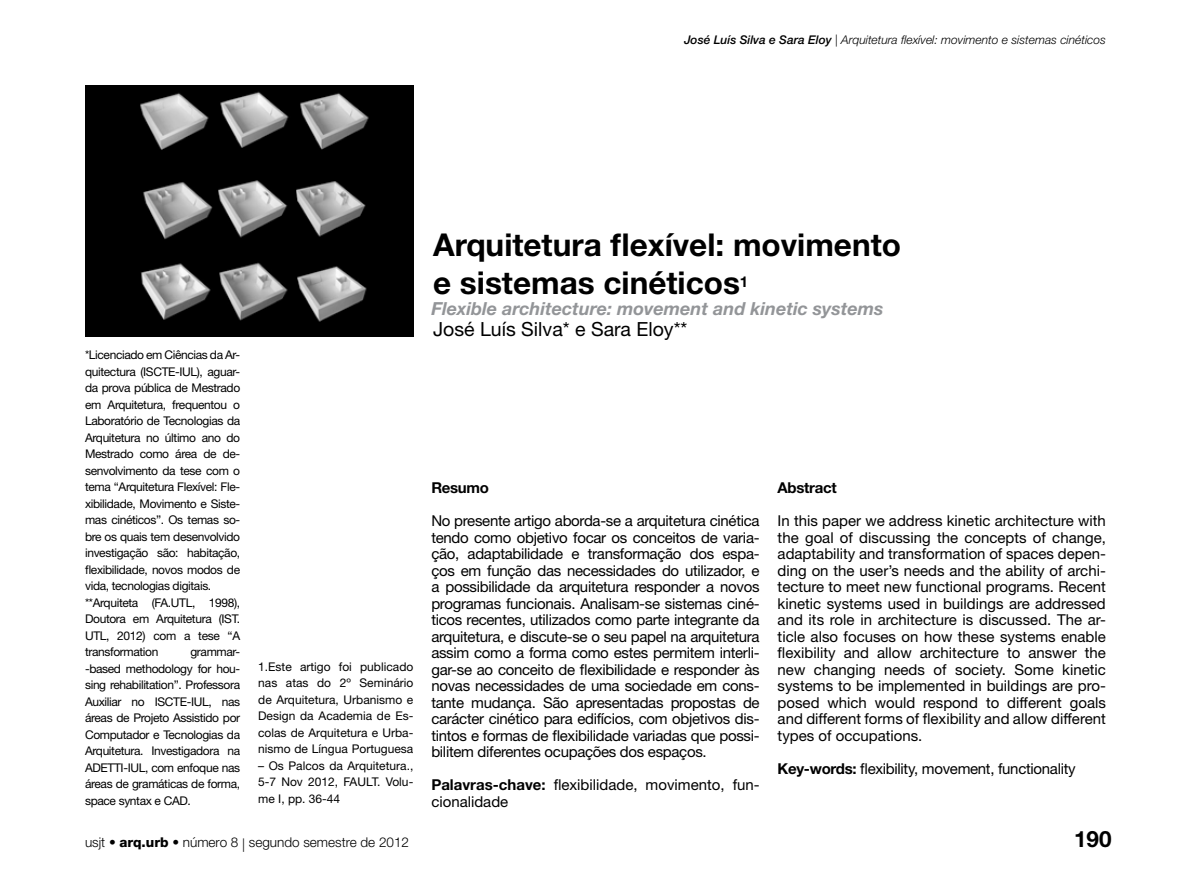
<style>
.page{position:relative;width:1191px;height:893px;background:#fff}
.page>*{position:absolute;margin:0;border:0;box-sizing:border-box;transform-origin:0 0}
.t1{font:700 31.5px/37.8px "Helvetica Neue LT Std";color:#000}
.t2{font:700 22.5px "Helvetica Neue LT Std";color:#000}
.t3{font:19.5px "Helvetica Neue LT Std";color:#000}
.t4{font:italic 700 18px "Helvetica Neue LT Std";color:#939598}
.t5{font:15px/16.5px "Helvetica Neue LT Std";letter-spacing:-.02em;color:#000;text-align:justify}
.t6{font:15px/16.5px "Helvetica Neue LT Std";color:#000}
.t7{font:700 15px "Helvetica Neue LT Std";letter-spacing:-.02em;color:#000}
.t8{font:300 13.5px "Helvetica Neue LT Std";color:#000}
.t9{font:12px/16.5px "Helvetica Neue LT Std";letter-spacing:-.03em;color:#000;text-align:justify}
.t10{font:italic 300 12px "Helvetica Neue LT Std";color:#000}
.s1{font-weight:500}
.s2{font-weight:700}
.s3{font-weight:800}
</style>
<div class="page">
<img style="left:85px;top:85px;width:328px;height:251px">
<p class="t10" style="left:684px;top:33px;width:423px"><span class="s1">José Luís Silva e Sara Eloy</span> | Arquitetura flexível: movimento e sistemas cinéticos</p>
<h1 class="t1" style="left:433px;top:225px;width:469px">Arquitetura flexível: movimento e sistemas cinéticos<sup>1</sup></h1>
<p class="t4" style="left:431px;top:297px;width:454px">Flexible architecture: movement and kinetic systems</p>
<p class="t9" style="left:85px;top:347px;width:157px;text-align:left">*Licenciado em Ciências da Ar&shy;quitectura (ISCTE-IUL), aguar&shy;da prova pública de Mestrado em Arquitetura, frequentou o<br>Laboratório de Tecnologias da<br>Arquitetura no último ano do<br>Mestrado como área de de&shy;senvolvimento da tese com o tema “Arquitetura Flexível: Fle&shy;xibilidade, Movimento e Siste&shy;mas cinéticos”. Os temas so&shy;bre os quais tem desenvolvido investigação são: habitação, flexibilidade, novos modos de vida, tecnologias digitais. **Arquiteta (FA.UTL, 1998),<br>Doutora em Arquitetura (IST.<br>UTL, 2012) com a tese “A transformation</p>
<p class="t9" style="left:85px;top:644px;width:157px;text-indent:105px">grammar--based methodology for hou&shy;sing rehabilitation”. Professora Auxiliar no ISCTE-IUL, nas áreas de Projeto Assistido por Computador e Tecnologias da Arquitetura. Investigadora na ADETTI-IUL, com enfoque nas áreas de gramáticas de forma, space syntax e CAD.</p>
<p class="t9" style="left:258px;top:658px;width:157px">1.Este artigo foi publicado nas atas do 2º Seminário de Arquitetura, Urbanismo e Design da Academia de Es&shy;colas de Arquitetura e Urba&shy;nismo de Língua Portuguesa</p>
<p class="t9" style="left:258px;top:757px;width:157px">– Os Palcos da Arquitetura., 5-7 Nov 2012, FAULT. Volu&shy;me I, pp. 36-44</p>
<h3 class="t3" style="left:433px;top:318px;width:256px">José Luís Silva* e Sara Eloy**</h3>
<p class="t7" style="left:431px;top:479px;width:59px">Resumo</p>
<p class="t5" style="left:431px;top:513px;width:330px">No presente artigo aborda-se a arquitetura cinética tendo como objetivo focar os conceitos de varia&shy;ção, adaptabilidade e transformação dos espa&shy;ços em função das necessidades do utilizador, e a possibilidade da arquitetura responder a novos programas funcionais. Analisam-se sistemas ciné&shy;ticos recentes, utilizados como parte integrante da arquitetura, e discute-se o seu papel na arquitetura assim como a forma como estes permitem interli&shy;gar-se ao conceito de flexibilidade e responder às novas necessidades de uma sociedade em cons&shy;tante mudança. São apresentadas propostas de carácter cinético para edifícios, com objetivos dis&shy;tintos e formas de flexibilidade variadas que possi&shy;bilitem diferentes ocupações dos espaços.</p>
<p class="t6" style="left:431px;top:777px;width:330px"><span class="s2">Palavras-chave:</span> flexibilidade, movimento, fun&shy;cionalidade</p>
<p class="t7" style="left:777px;top:479px;width:61px">Abstract</p>
<p class="t5" style="left:777px;top:513px;width:330px">In this paper we address kinetic architecture with the goal of discussing the concepts of change, adaptability and transformation of spaces depen&shy;ding on the user’s needs and the ability of archi&shy;tecture to meet new functional programs. Recent kinetic systems used in buildings are addressed and its role in architecture is discussed. The ar&shy;ticle also focuses on how these systems enable flexibility and allow architecture to answer the new changing needs of society. Some kinetic systems to be implemented in buildings are pro&shy;posed which would respond to different goals and different forms of flexibility and allow different types of occupations.</p>
<p class="t5" style="left:777px;top:760px;width:299px"><span class="s2">Key-words:</span> flexibility, movement, functionality</p>
<p class="t8" style="left:85px;top:834px;width:325px">usjt • <span class="s3">arq.urb</span> • número 8 | segundo semestre de 2012</p>
<h2 class="t2" style="left:1074px;top:825px;width:39px">190</h2>
</div>
